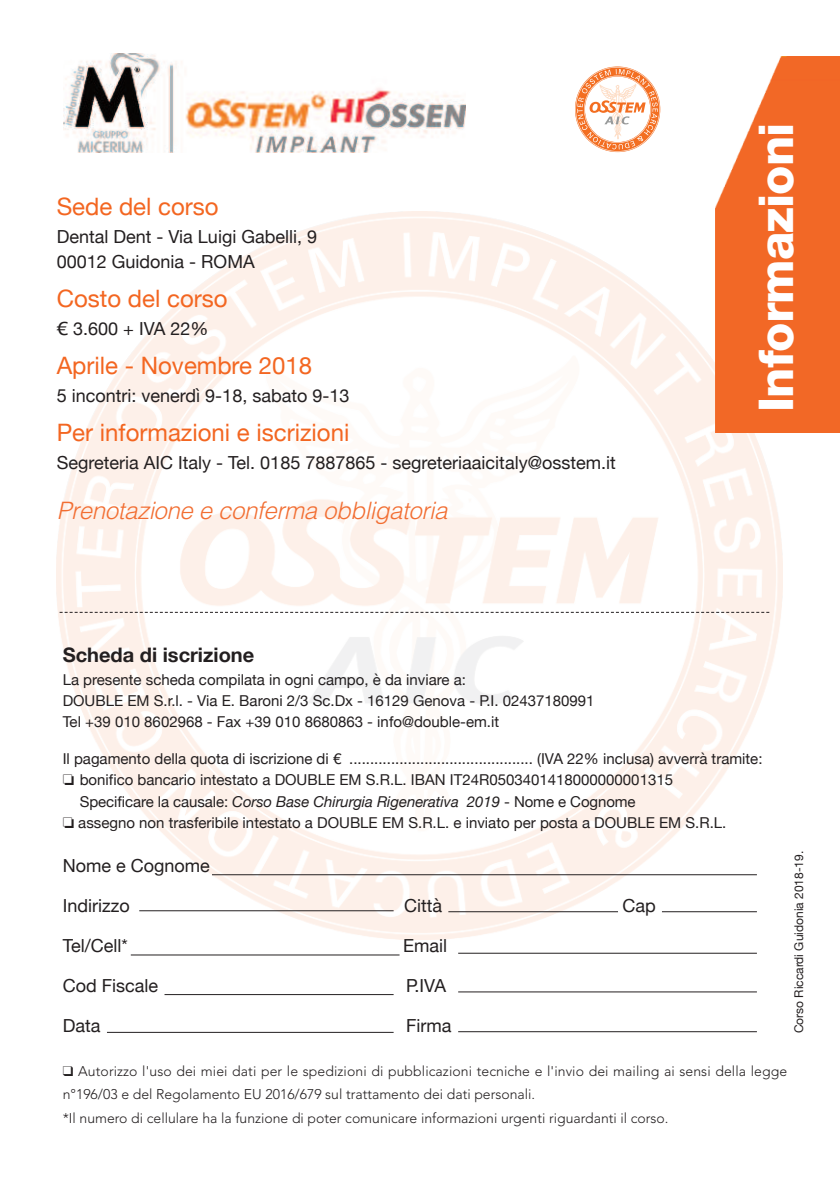
<style>
.page{position:relative;width:840px;height:1191px;background:#fff}
.page>*{position:absolute;margin:0;border:0;box-sizing:border-box;transform-origin:0 0}
.t1{font:800 48px "Helvetica Neue";letter-spacing:-.02em;color:#fff}
.t2{font:24px "Helvetica Neue";color:#f36621}
.t3{font:italic 300 24px "Helvetica";letter-spacing:-.015em;color:#f26e32}
.t4{font:700 20px "Helvetica Neue";color:#231f20}
.t5{font:18px/25.2px "Helvetica Neue";color:#231f20}
.t6{font:15px/21px "Helvetica Neue";color:#231f20}
.t7{font:300 14px/22.2px "Avenir";color:#231f20}
.t8{font:12px "Helvetica Neue";color:#231f20}
.s1{font-family:"Lucida Grande"}
.s2{font-style:italic}
</style>
<div class="page">
<img style="left:57px;top:211px;width:725px;height:729px">
<svg style="left:575px;top:67px;width:84px;height:85px"></svg>
<img style="left:715px;top:57px;width:124px;height:375px">
<svg style="left:60px;top:612px;width:708px;height:1px"></svg>
<hr style="left:131px;top:954px;width:268px;height:1px;background:#231f20">
<hr style="left:164px;top:994px;width:229px;height:1px;background:#231f20">
<hr style="left:458px;top:953px;width:298px;height:1px;background:#231f20">
<hr style="left:139px;top:910px;width:254px;height:1px;background:#231f20">
<hr style="left:212px;top:874px;width:544px;height:1px;background:#231f20">
<hr style="left:448px;top:911px;width:169px;height:1px;background:#231f20">
<hr style="left:661px;top:911px;width:95px;height:1px;background:#231f20">
<hr style="left:458px;top:991px;width:298px;height:1px;background:#231f20">
<hr style="left:107px;top:1032px;width:286px;height:1px;background:#231f20">
<hr style="left:458px;top:1031px;width:298px;height:1px;background:#231f20">
<img style="left:64px;top:53px;width:401px;height:100px">
<h2 class="t2" style="left:57px;top:192px;width:163px">Sede del corso</h2>
<p class="t5" style="left:57px;top:224px;width:262px">Dental Dent - Via Luigi Gabelli, 9<br>00012 Guidonia - ROMA</p>
<h2 class="t2" style="left:57px;top:284px;width:172px">Costo del corso</h2>
<p class="t5" style="left:57px;top:316px;width:153px"><span class="s1">€</span> 3.600 + IVA 22%</p>
<h2 class="t2" style="left:57px;top:351px;width:257px">Aprile - Novembre 2018</h2>
<p class="t5" style="left:57px;top:382px;width:294px">5 incontri: venerdì 9-18, sabato 9-13</p>
<h2 class="t2" style="left:57px;top:418px;width:294px">Per informazioni e iscrizioni</h2>
<p class="t5" style="left:57px;top:449px;width:560px">Segreteria AIC Italy - Tel. 0185 7887865 - segreteriaaicitaly@osstem.it</p>
<h2 class="t3" style="left:57px;top:490px;width:392px">Prenotazione e conferma obbligatoria</h2>
<h1 class="t1" style="left:758px;top:412px;width:291px;rotate:-90deg">Informazioni</h1>
<h3 class="t4" style="left:63px;top:642px;width:193px">Scheda di iscrizione</h3>
<p class="t6" style="left:63px;top:669px;width:533px">La presente scheda compilata in ogni campo, è da inviare a:<br>DOUBLE EM S.r.l. - Via E. Baroni 2/3 Sc.Dx - 16129 Genova - P.I. 02437180991<br>Tel +39 010 8602968 - Fax +39 010 8680863 - info@double-em.it</p>
<p class="t6" style="left:63px;top:748px;width:701px">Il pagamento della quota di iscrizione di € ............................................ (IVA 22% inclusa) avverrà tramite:</p>
<p class="t6" style="left:80px;top:768px;width:594px;line-height:21.6px;text-indent:-17px">□ bonifico bancario intestato a DOUBLE EM S.R.L. IBAN IT24R0503401418000000001315<br>Specificare la causale: <span class="s2">Corso Base Chirurgia Rigenerativa 2019</span> - Nome e Cognome</p>
<p class="t6" style="left:63px;top:812px;width:664px">□ assegno non trasferibile intestato a DOUBLE EM S.R.L. e inviato per posta a DOUBLE EM S.R.L.</p>
<p class="t5" style="left:63px;top:853px;width:149px">Nome e Cognome</p>
<p class="t5" style="left:63px;top:893px;width:68px">Indirizzo</p>
<p class="t5" style="left:404px;top:893px;width:39px">Città</p>
<p class="t5" style="left:622px;top:893px;width:35px">Cap</p>
<p class="t5" style="left:63px;top:933px;width:66px">Tel/Cell*</p>
<p class="t5" style="left:403px;top:933px;width:46px">Email</p>
<p class="t5" style="left:63px;top:973px;width:97px">Cod Fiscale</p>
<p class="t5" style="left:406px;top:973px;width:41px">P.IVA</p>
<p class="t5" style="left:63px;top:1013px;width:39px">Data</p>
<p class="t5" style="left:406px;top:1013px;width:47px">Firma</p>
<p class="t8" style="left:791px;top:1033px;width:184px;rotate:-90deg">Corso Riccardi Guidonia 2018-19.</p>
<p class="t7" style="left:63px;top:1060px;width:725px">❑ Autorizzo l'uso dei miei dati per le spedizioni di pubblicazioni tecniche e l'invio dei mailing ai sensi della legge n°196/03 e del Regolamento EU 2016/679 sul trattamento dei dati personali.</p>
<p class="t7" style="left:63px;top:1106px;width:607px">*Il numero di cellulare ha la funzione di poter comunicare informazioni urgenti riguardanti il corso.</p>
</div>
